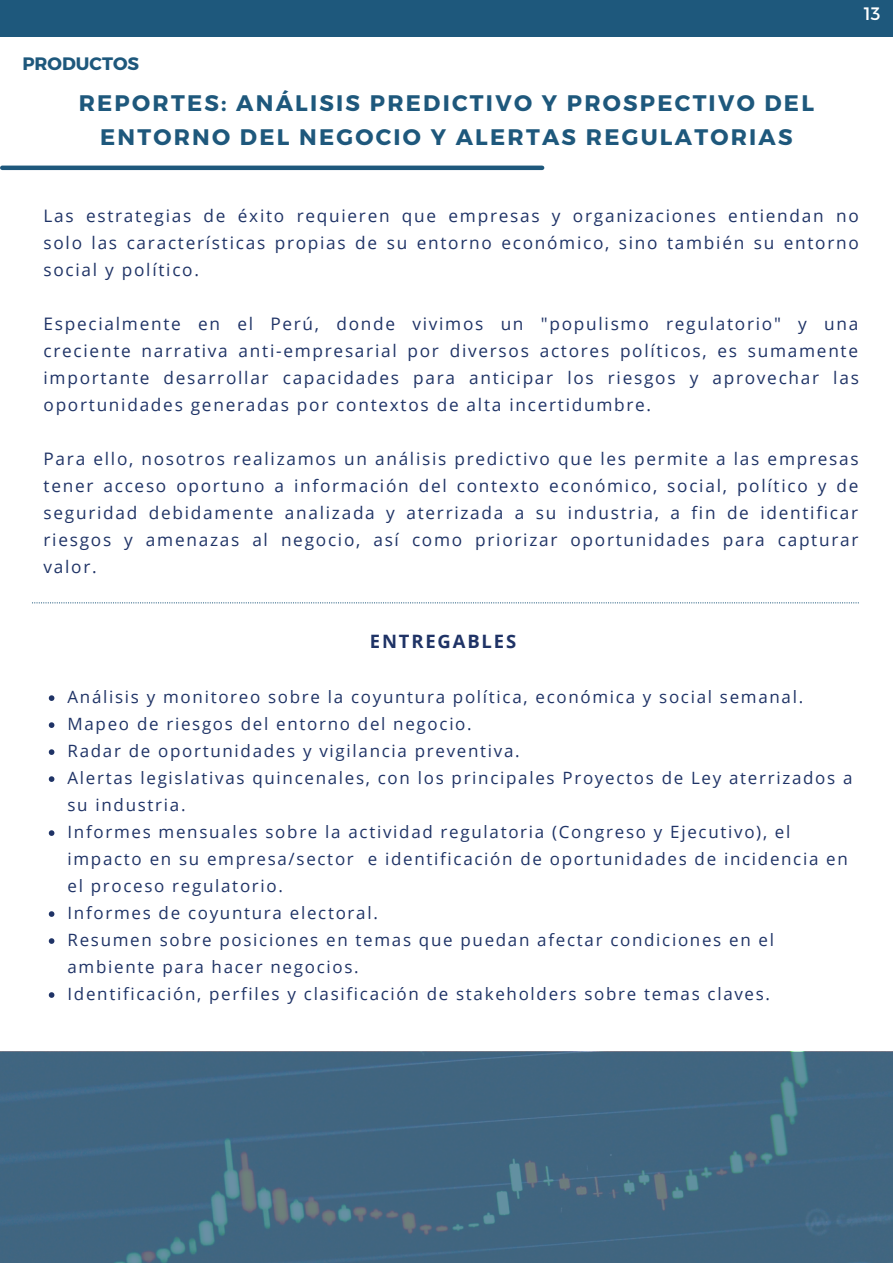
<style>
.page{position:relative;width:893px;height:1264px;background:#fff}
.page>*{position:absolute;margin:0;border:0;box-sizing:border-box;transform-origin:0 0}
.t1{font:700 22.5px/34.8px "Montserrat";letter-spacing:.1em;color:#1e587c;text-align:center}
.t2{font:700 18.45px "Open Sans";letter-spacing:.1em;color:#1f3366}
.t3{font:700 18px "Montserrat";color:#1e587c}
.t4{font:18px "Montserrat";color:#fff}
.t5{font:17.25px/27px "Open Sans";letter-spacing:.1em;color:#1f3366;text-align:justify}
.t6{font:16.95px/27px "Open Sans";letter-spacing:.1em;color:#1f3366}
</style>
<div class="page">
<div style="left:2px;top:165px;width:540px;height:5px;background:#1e587c"></div>
<div style="left:0;top:0;width:892px;height:37px;background:#1e587c"></div>
<svg style="left:49px;top:695px;width:5px;height:6px"></svg>
<svg style="left:49px;top:722px;width:5px;height:6px"></svg>
<svg style="left:49px;top:749px;width:5px;height:6px"></svg>
<svg style="left:49px;top:776px;width:5px;height:6px"></svg>
<svg style="left:49px;top:830px;width:5px;height:5px"></svg>
<svg style="left:49px;top:911px;width:5px;height:5px"></svg>
<svg style="left:49px;top:938px;width:5px;height:5px"></svg>
<svg style="left:49px;top:992px;width:5px;height:5px"></svg>
<svg style="left:0;top:1051px;width:892px;height:211px;background:#426781"></svg>
<svg style="left:32px;top:602px;width:826px;height:1px"></svg>
<p class="t3" style="left:22px;top:52px;width:118px">PRODUCTOS</p>
<h1 class="t1" style="left:79px;top:84px;width:736px">REPORTES: ANÁLISIS PREDICTIVO Y PROSPECTIVO DEL<br>ENTORNO DEL NEGOCIO Y ALERTAS REGULATORIAS</h1>
<p class="t4" style="left:863px;top:2px;width:18px">13</p>
<p class="t5" style="left:44px;top:202px;width:816px">Las estrategias de éxito requieren que empresas y organizaciones entiendan no solo las características propias de su entorno económico, sino también su entorno social y político.</p>
<p class="t5" style="left:44px;top:310px;width:816px">Especialmente en el Perú, donde vivimos un "populismo regulatorio" y una creciente narrativa anti-empresarial por diversos actores políticos, es sumamente importante desarrollar capacidades para anticipar los riesgos y aprovechar las oportunidades generadas por contextos de alta incertidumbre.</p>
<p class="t5" style="left:44px;top:445px;width:816px">Para ello, nosotros realizamos un análisis predictivo que les permite a las empresas tener acceso oportuno a información del contexto económico, social, político y de seguridad debidamente analizada y aterrizada a su industria, a fin de identificar riesgos y amenazas al negocio, así como priorizar oportunidades para capturar valor.</p>
<p class="t2" style="left:370px;top:628px;width:148px">ENTREGABLES</p>
<p class="t6" style="left:67px;top:683px;width:786px">Análisis y monitoreo sobre la coyuntura política, económica y social semanal.<br>Mapeo de riesgos del entorno del negocio.<br>Radar de oportunidades y vigilancia preventiva.<br>Alertas legislativas quincenales, con los principales Proyectos de Ley aterrizados a su industria.<br>Informes mensuales sobre la actividad regulatoria (Congreso y Ejecutivo), el impacto en su empresa/sector e identificación de oportunidades de incidencia en el proceso regulatorio.<br>Informes de coyuntura electoral.<br>Resumen sobre posiciones en temas que puedan afectar condiciones en el ambiente para hacer negocios.<br>Identificación, perfiles y clasificación de stakeholders sobre temas claves.</p>
</div>
